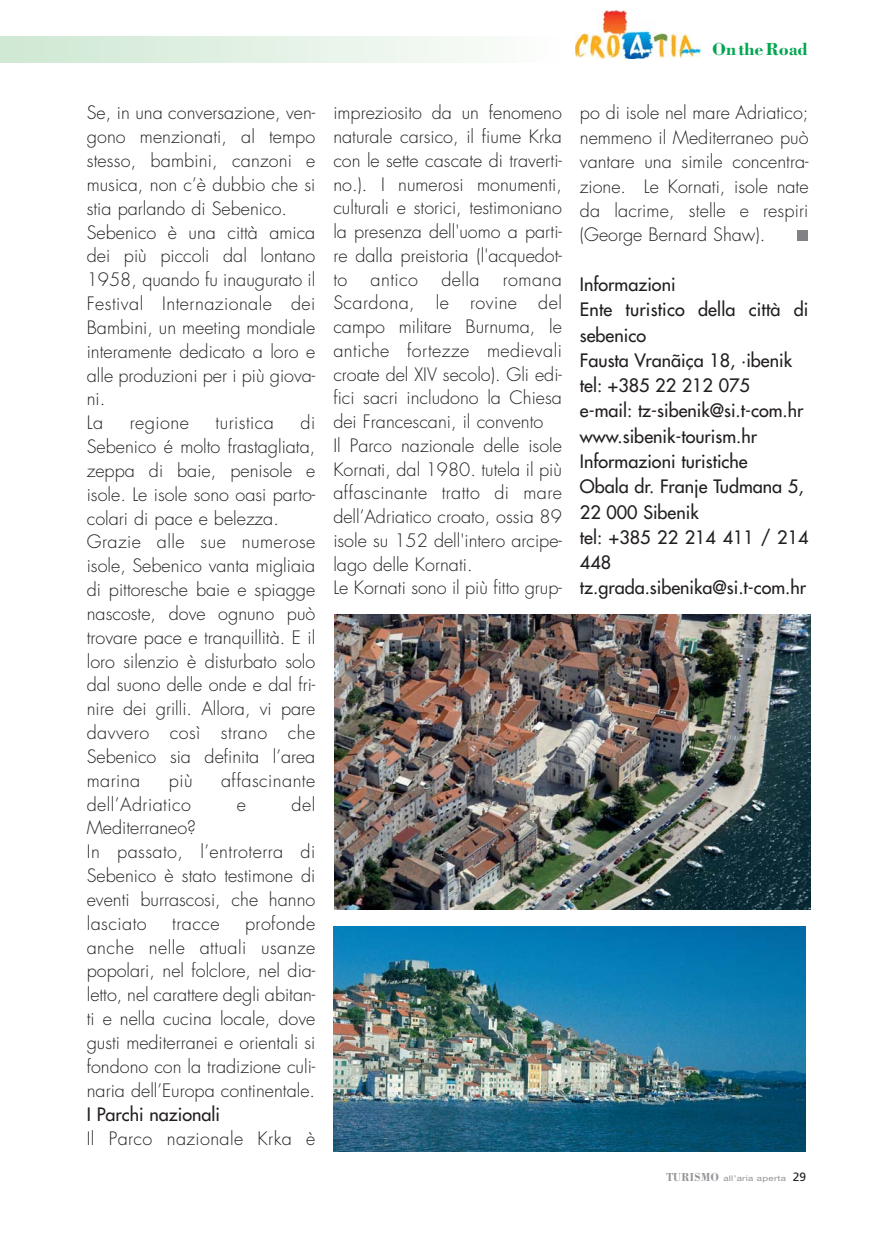
<style>
.page{position:relative;width:893px;height:1234px;background:#fff}
.page>*{position:absolute;margin:0;border:0;box-sizing:border-box;transform-origin:0 0}
.t1{font:300 18px/23.9px "Futura";color:#231f20}
.t2{font:18px/25.2px "Futura";color:#231f20}
.t3{font:300 18px "Futura";letter-spacing:.025em;color:#231f20}
.t4{font:300 18px "Futura";letter-spacing:.02em;color:#231f20}
.t5{font:700 18px "Bodoni";color:#00a650}
.t6{font:7.8px "Helvetica Neue";letter-spacing:.03em;color:#939598;scale:1.25 1}
.s1{font-family:"Bodoni";font-weight:700;font-size:12px}
.s2{font-family:"Frutiger";font-size:12px;color:#231f20}
</style>
<div class="page">
<svg style="left:0;top:36px;width:1px;height:27px"></svg>
<hr style="left:6px;top:36px;width:2px;height:27px;background:#d0e9d4">
<hr style="left:17px;top:36px;width:2px;height:27px;background:#d1e9d4">
<hr style="left:28px;top:36px;width:2px;height:27px;background:#d2ead5">
<hr style="left:39px;top:36px;width:2px;height:27px;background:#d1ead6">
<hr style="left:50px;top:36px;width:2px;height:27px;background:#d2ead7">
<hr style="left:61px;top:36px;width:2px;height:27px;background:#d3ead7">
<hr style="left:72px;top:36px;width:2px;height:27px;background:#d4ebd8">
<hr style="left:83px;top:36px;width:2px;height:27px;background:#d5ebd9">
<hr style="left:94px;top:36px;width:2px;height:27px;background:#d6ecda">
<hr style="left:105px;top:36px;width:2px;height:27px;background:#d7ecda">
<hr style="left:116px;top:36px;width:2px;height:27px;background:#d8ecdb">
<svg style="left:127px;top:36px;width:1px;height:27px"></svg>
<svg style="left:138px;top:36px;width:1px;height:27px"></svg>
<svg style="left:149px;top:36px;width:1px;height:27px"></svg>
<svg style="left:160px;top:36px;width:1px;height:27px"></svg>
<svg style="left:171px;top:36px;width:1px;height:27px"></svg>
<svg style="left:182px;top:36px;width:1px;height:27px"></svg>
<hr style="left:192px;top:36px;width:2px;height:27px;background:#ddefe1">
<hr style="left:203px;top:36px;width:2px;height:27px;background:#def0e1">
<hr style="left:214px;top:36px;width:2px;height:27px;background:#dff0e2">
<hr style="left:225px;top:36px;width:2px;height:27px;background:#e0f0e3">
<hr style="left:236px;top:36px;width:2px;height:27px;background:#e1f1e4">
<hr style="left:247px;top:36px;width:2px;height:27px;background:#e2f1e4">
<hr style="left:258px;top:36px;width:2px;height:27px;background:#e3f2e5">
<hr style="left:269px;top:36px;width:2px;height:27px;background:#e4f2e6">
<hr style="left:280px;top:36px;width:2px;height:27px;background:#e5f3e7">
<hr style="left:291px;top:36px;width:2px;height:27px;background:#e6f3e8">
<hr style="left:302px;top:36px;width:2px;height:27px;background:#e7f3e8">
<hr style="left:313px;top:36px;width:2px;height:27px;background:#e8f4e9">
<hr style="left:324px;top:36px;width:2px;height:27px;background:#e9f4ea">
<svg style="left:335px;top:36px;width:1px;height:27px"></svg>
<svg style="left:346px;top:36px;width:1px;height:27px"></svg>
<svg style="left:357px;top:36px;width:1px;height:27px"></svg>
<svg style="left:368px;top:36px;width:1px;height:27px"></svg>
<svg style="left:379px;top:36px;width:1px;height:27px"></svg>
<svg style="left:390px;top:36px;width:1px;height:27px"></svg>
<hr style="left:400px;top:36px;width:2px;height:27px;background:#eff7f0">
<hr style="left:411px;top:36px;width:2px;height:27px;background:#f0f8f0">
<hr style="left:422px;top:36px;width:2px;height:27px;background:#f1f8f1">
<hr style="left:433px;top:36px;width:2px;height:27px;background:#f2f8f2">
<hr style="left:444px;top:36px;width:2px;height:27px;background:#f3f9f3">
<hr style="left:455px;top:36px;width:2px;height:27px;background:#f4f9f4">
<hr style="left:466px;top:36px;width:2px;height:27px;background:#f5faf5">
<hr style="left:477px;top:36px;width:2px;height:27px;background:#f6faf5">
<hr style="left:488px;top:36px;width:2px;height:27px;background:#f7fbf6">
<hr style="left:499px;top:36px;width:2px;height:27px;background:#f7fbf7">
<hr style="left:510px;top:36px;width:2px;height:27px;background:#f8fbf8">
<hr style="left:521px;top:36px;width:2px;height:27px;background:#f9fcf9">
<hr style="left:532px;top:36px;width:2px;height:27px;background:#fafdfa">
<img style="left:334px;top:926px;width:471px;height:224px">
<img style="left:335px;top:614px;width:475px;height:295px">
<div style="left:797px;top:230px;width:11px;height:10px;background:#808285"></div>
<img style="left:575px;top:11px;width:126px;height:48px">
<p class="t5" style="left:712px;top:42px;width:97px">OntheRoad</p>
<p class="t1" style="left:87px;top:102px;width:230px">Se, in una conversazione, ven&shy;gono menzionati, al tempo stesso, bambini, canzoni e musica, non c’è dubbio che si stia parlando di Sebenico.<br>Sebenico è una città amica dei più piccoli dal lontano<br>1958, quando fu inaugurato il<br>Festival Internazionale dei<br>Bambini, un meeting mondiale interamente dedicato a loro e alle produzioni per i più giova&shy;ni.<br>La</p>
<p class="t1" style="left:87px;top:412px;width:230px;text-indent:214px">di<br>Sebenico é molto frastagliata, zeppa di baie, penisole e isole. Le isole sono oasi parto&shy;colari di pace e belezza.<br>Grazie alle sue numerose isole, Sebenico vanta migliaia di pittoresche baie e spiagge nascoste, dove ognuno può trovare pace e tranquillità. E il loro silenzio è disturbato solo dal suono delle onde e dal fri&shy;nire dei grilli. Allora, vi pare davvero così strano che<br>Sebenico sia definita l’area marina</p>
<p class="t3" style="left:130px;top:414px;width:61px">regione</p>
<p class="t3" style="left:216px;top:414px;width:60px">turistica</p>
<p class="t1" style="left:169px;top:769px;width:25px">più</p>
<p class="t3" style="left:221px;top:771px;width:96px">affascinante</p>
<p class="t3" style="left:87px;top:795px;width:106px">dell’Adriatico</p>
<p class="t1" style="left:237px;top:793px;width:11px">e</p>
<p class="t1" style="left:292px;top:793px;width:25px">del</p>
<p class="t1" style="left:87px;top:817px;width:230px">Mediterraneo?<br>In passato, l’entroterra di<br>Sebenico è stato testimone di eventi burrascosi, che hanno lasciato</p>
<p class="t1" style="left:87px;top:912px;width:230px;text-align:justify;text-indent:158px">profonde anche nelle attuali usanze popolari, nel folclore, nel dia&shy;letto, nel carattere degli abitan&shy;ti e nella cucina locale, dove gusti mediterranei e orientali si fondono con la tradizione culi&shy;naria dell’Europa continentale.</p>
<p class="t2" style="left:87px;top:1102px;width:135px">I Parchi nazionali</p>
<p class="t4" style="left:87px;top:1129px;width:230px">Il Parco nazionale Krka è</p>
<p class="t1" style="left:172px;top:912px;width:49px">tracce</p>
<p class="t1" style="left:333px;top:103px;width:230px;text-align:justify">impreziosito da un fenomeno naturale carsico, il fiume Krka con le sette cascate di traverti&shy;no.). I numerosi monumenti, culturali e storici, testimoniano la presenza dell'uomo a parti&shy;re dalla preistoria (l'acquedot&shy;to</p>
<p class="t1" style="left:371px;top:269px;width:49px">antico</p>
<p class="t1" style="left:441px;top:269px;width:40px">della</p>
<p class="t1" style="left:333px;top:269px;width:230px;text-indent:169px">romana<br>Scardona, le rovine del campo militare Burnuma, le antiche fortezze medievali croate del XIV secolo). Gli edi&shy;fici sacri includono la Chiesa dei Francescani, il convento<br>Il Parco nazionale delle isole<br>Kornati, dal 1980. tutela il più affascinante tratto di mare dell’Adriatico croato, ossia 89 isole su 152 dell'intero arcipe&shy;lago delle Kornati.<br>Le Kornati sono il più fitto grup-</p>
<p class="t1" style="left:580px;top:102px;width:230px;line-height:24.5px;text-align:justify">po di isole nel mare Adriatico; nemmeno il Mediterraneo può vantare una simile concentra&shy;zione. Le Kornati, isole nate da lacrime, stelle e respiri (George Bernard Shaw).</p>
<p class="t2" style="left:580px;top:272px;width:230px">Informazioni<br>Ente turistico della città di sebenico<br>Fausta Vranãiça 18, ·ibenik tel: +385 22 212 075<br>e-mail: tz-sibenik@si.t-com.hr www.sibenik-tourism.hr<br>Informazioni turistiche<br>Obala dr. Franje Tudmana 5,<br>22 000 Sibenik<br>tel: +385 22 214 411 / 214<br>448 tz.grada.sibenika@si.t-com.hr</p>
<p class="t6" style="left:666px;top:1174px;width:113px"><span class="s1">TURISMO</span> all’aria aperta <span class="s2">29</span></p>
</div>
